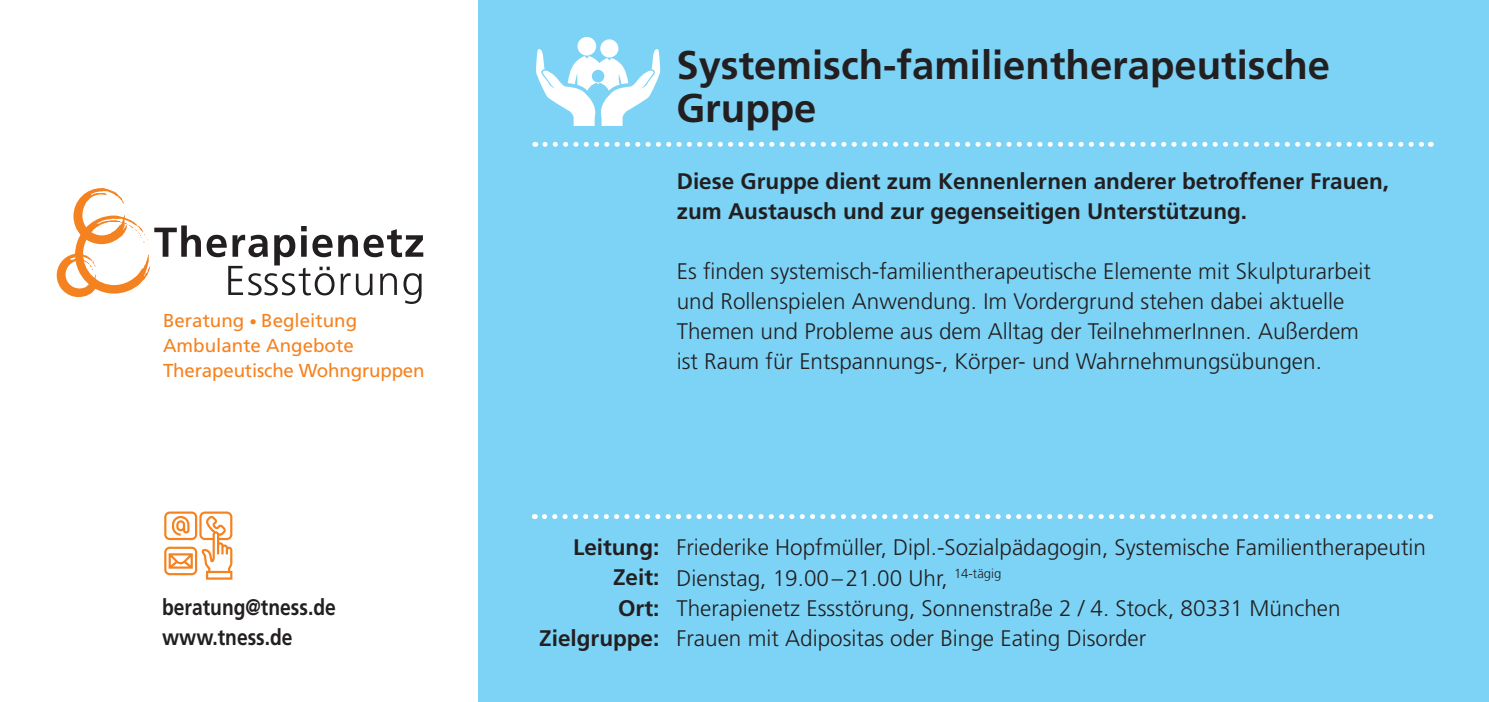
<style>
.page{position:relative;width:1489px;height:702px;background:#fff}
.page>*{position:absolute;margin:0;border:0;box-sizing:border-box;transform-origin:0 0}
.t1{font:700 40px/42.5px "Frutiger";color:#231f20}
.t2{font:300 22.5px/30px "Frutiger";color:#231f20}
.t3{font:700 22.5px/30px "Frutiger";color:#231f20;text-align:right}
.t4{font:700 22.5px/30px "Frutiger";color:#231f20;scale:.85 1}
.t5{font:18.75px/25px "Frutiger";color:#f58220}
.s1{font-size:15px}
</style>
<div class="page">
<div style="left:478px;top:0;width:1010px;height:702px;background:#7cd3f6"></div>
<svg style="left:545px;top:142px;width:886px;height:5px"></svg>
<svg style="left:544px;top:514px;width:886px;height:5px"></svg>
<div style="left:577px;top:37px;width:19px;height:19px;background:#fff;border-radius:50%"></div>
<div style="left:600px;top:39px;width:18px;height:19px;background:#fff;border-radius:50%"></div>
<svg style="left:536px;top:49px;width:124px;height:77px"></svg>
<svg style="left:57px;top:188px;width:366px;height:116px"></svg>
<svg style="left:164px;top:511px;width:68px;height:68px"></svg>
<p class="t5" style="left:163px;top:307px;width:263px">Beratung <span class="s1">•</span> Begleitung<br>Ambulante Angebote<br>Therapeutische Wohngruppen</p>
<p class="t4" style="left:162px;top:592px;width:206px">beratung@tness.de www.tness.de</p>
<h1 class="t1" style="left:676px;top:43px;width:655px">Systemisch-familientherapeutische<br>Gruppe</h1>
<p class="t3" style="left:676px;top:166px;width:713px;text-align:left">Diese Gruppe dient zum Kennenlernen anderer betroffener Frauen, zum Austausch und zur gegenseitigen Unterstützung.</p>
<p class="t2" style="left:676px;top:256px;width:695px">Es finden systemisch-familientherapeutische Elemente mit Skulpturarbeit und Rollenspielen Anwendung. Im Vordergrund stehen dabei aktuelle Themen und Probleme aus dem Alltag der TeilnehmerInnen. Außerdem ist Raum für Entspannungs-, Körper- und Wahrnehmungsübungen.</p>
<p class="t3" style="left:539px;top:532px;width:122px">Leitung:<br>Zeit:<br>Ort:<br>Zielgruppe:</p>
<p class="t2" style="left:676px;top:532px;width:751px">Friederike Hopfmüller, Dipl.-Sozialpädagogin, Systemische Familientherapeutin Dienstag, 19.00–21.00 Uhr, <sup>14-tägig<br></sup>Therapienetz Essstörung, Sonnenstraße 2 / 4. Stock, 80331 München<br>Frauen mit Adipositas oder Binge Eating Disorder</p>
</div>
